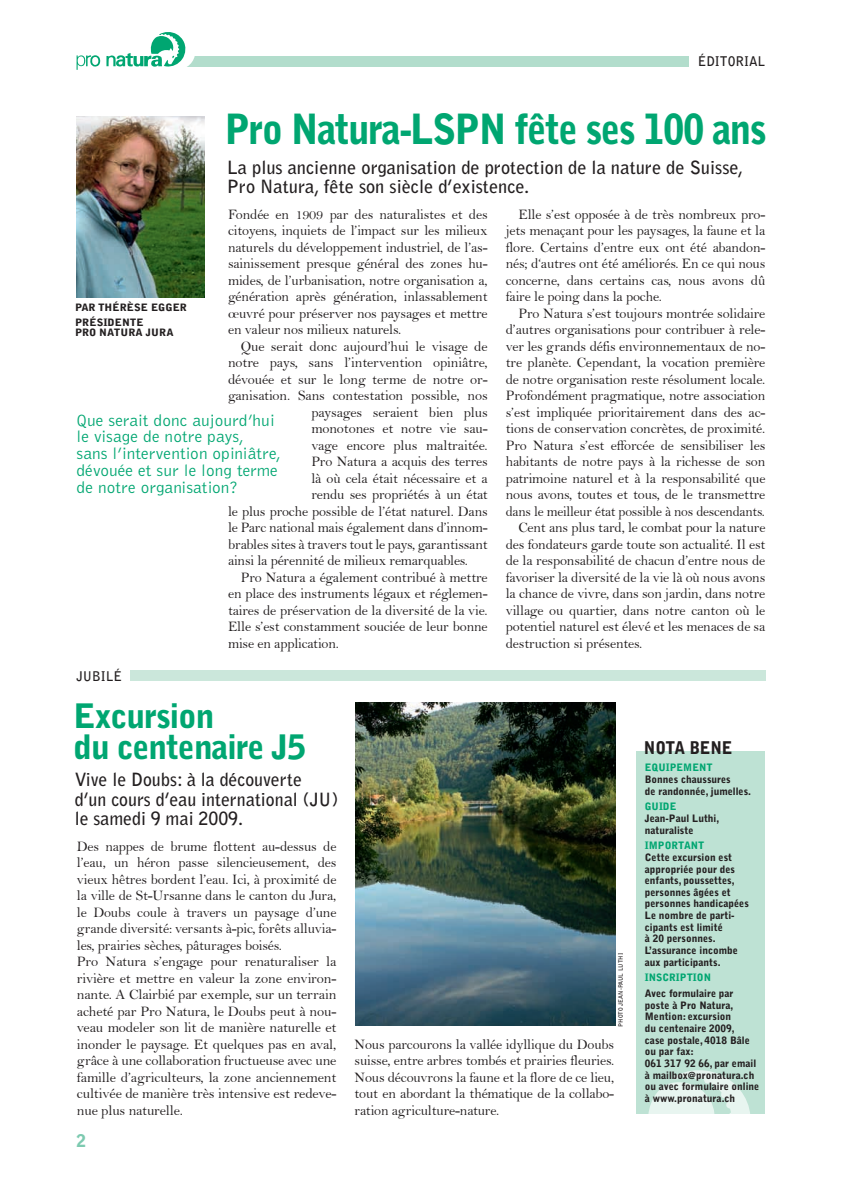
<style>
.page{position:relative;width:842px;height:1191px;background:#fff}
.page>*{position:absolute;margin:0;border:0;box-sizing:border-box;transform-origin:0 0}
.t1{font:900 41.4px "Bell Gothic";letter-spacing:-.04em;color:#00a671;scale:.93 1}
.t2{font:900 33.6px/30.8px "Bell Gothic";letter-spacing:-.03em;color:#00a671}
.t3{font:700 18.15px/19.5px "Bell Gothic";color:#231f20}
.t4{font:900 17.4px "Bell Gothic";color:#231f20;scale:.92 1}
.t5{font:900 17.4px "Bell Gothic";color:#7dcab0}
.t6{font:300 16.8px/16.8px "Bell Gothic";letter-spacing:.005em;color:#00a671}
.t7{font:14.55px/16.5px "Bell";letter-spacing:-.01em;color:#231f20;text-align:justify}
.t8{font:14.55px "Bell";letter-spacing:-.01em;color:#231f20;scale:.95 1}
.t9{font:700 13.35px "Bell Gothic";color:#231f20;scale:.96 1}
.t10{font:900 10.2px/11.7px "Bell Gothic";color:#231f20}
.t11{font:900 10.2px/14.7px "Bell Gothic";color:#231f20;scale:1.07 1}
.t12{font:900 10.2px "Bell Gothic";color:#00a671}
.t13{font:700 6px "Bell Gothic";color:#231f20}
</style>
<div class="page">
<div style="left:178px;top:56px;width:510px;height:10px;background:#b2ddcc"></div>
<div style="left:159px;top:34px;width:36px;height:36px;background:#fff;border-radius:50%"></div>
<svg style="left:77px;top:32px;width:109px;height:38px"></svg>
<div style="left:636px;top:751px;width:129px;height:362px;background:#bee2d4"></div>
<svg style="left:648px;top:1070px;width:102px;height:43px"></svg>
<div style="left:130px;top:670px;width:635px;height:11px;background:#cbe7db"></div>
<img style="left:77px;top:116px;width:128px;height:181px">
<img style="left:355px;top:702px;width:261px;height:323px">
<p class="t9" style="left:698px;top:54px;width:72px">éditorial</p>
<h1 class="t1" style="left:224px;top:105px;width:585px">Pro Natura-LSPN fête ses 100 ans</h1>
<p class="t3" style="left:227px;top:157px;width:518px">La plus ancienne organisation de protection de la nature de Suisse,<br>Pro Natura, fête son siècle d’existence.</p>
<p class="t7" style="left:228px;top:206px;width:261px">Fondée en 1909 par des naturalistes et des citoyens, inquiets de l’impact sur les milieux naturels du développement industriel, de l’as&shy;sainissement presque général des zones hu&shy;mides, de l’urbanisation, notre organisation a, génération après génération, inlassablement œuvré pour préserver nos paysages et mettre en valeur nos milieux naturels.</p>
<p class="t7" style="left:241px;top:338px;width:248px">Que serait donc aujourd’hui le visage de</p>
<p class="t7" style="left:228px;top:354px;width:261px">notre pays, sans l’intervention opiniâtre,</p>
<p class="t7" style="left:228px;top:371px;width:261px">dévouée et sur le long terme de notre or-</p>
<p class="t7" style="left:228px;top:387px;width:261px">ganisation. Sans contestation possible, nos</p>
<p class="t7" style="left:311px;top:404px;width:178px">paysages seraient bien plus</p>
<p class="t7" style="left:311px;top:420px;width:178px">monotones et notre vie sau-</p>
<p class="t7" style="left:311px;top:437px;width:178px">vage encore plus maltraitée.</p>
<p class="t7" style="left:311px;top:453px;width:178px">Pro Natura a acquis des terres</p>
<p class="t7" style="left:311px;top:470px;width:178px">là où cela était nécessaire et a</p>
<p class="t7" style="left:311px;top:486px;width:178px">rendu ses propriétés à un état</p>
<p class="t7" style="left:228px;top:503px;width:261px">le plus proche possible de l’état naturel. Dans</p>
<p class="t7" style="left:228px;top:519px;width:261px">le Parc national mais également dans d’innom-</p>
<p class="t7" style="left:228px;top:536px;width:261px">brables sites à travers tout le pays, garantissant</p>
<p class="t7" style="left:228px;top:552px;width:241px">ainsi la pérennité de milieux remarquables.</p>
<p class="t7" style="left:241px;top:569px;width:248px">Pro Natura a également contribué à mettre</p>
<p class="t7" style="left:228px;top:585px;width:261px">en place des instruments légaux et réglemen-</p>
<p class="t7" style="left:228px;top:602px;width:261px">taires de préservation de la diversité de la vie.</p>
<p class="t7" style="left:228px;top:618px;width:261px">Elle s’est constamment souciée de leur bonne</p>
<p class="t7" style="left:228px;top:635px;width:112px">mise en application.</p>
<p class="t11" style="left:75px;top:300px;width:104px;text-indent:23px">Thérèse Egger<br>Présidente</p>
<p class="t11" style="left:75px;top:325px;width:86px">Pro Natura Jura</p>
<p class="t11" style="left:75px;top:300px;width:7px">par</p>
<p class="t6" style="left:77px;top:412px;width:206px">Que serait donc aujourd’hui le visage de notre pays,<br>sans l’intervention opiniâtre, dévouée et sur le long terme de notre organisation?</p>
<p class="t9" style="left:77px;top:668px;width:49px">Jubilé</p>
<h2 class="t2" style="left:74px;top:701px;width:234px">Excursion<br>du centenaire J5</h2>
<p class="t7" style="left:506px;top:206px;width:261px;text-indent:13px">Elle s’est opposée à de très nombreux pro&shy;jets menaçant pour les paysages, la faune et la flore. Certains d’entre eux ont été abandon&shy;nés; d‘autres ont été améliorés. En ce qui nous concerne, dans certains cas, nous avons dû faire le poing dans la poche.</p>
<p class="t7" style="left:518px;top:305px;width:248px">Pro Natura s’est toujours montrée solidaire</p>
<p class="t7" style="left:506px;top:321px;width:261px">d’autres organisations pour contribuer à rele-</p>
<p class="t7" style="left:506px;top:338px;width:261px">ver les grands défis environnementaux de no-</p>
<p class="t7" style="left:506px;top:354px;width:261px">tre planète. Cependant, la vocation première</p>
<p class="t7" style="left:506px;top:371px;width:261px">de notre organisation reste résolument locale.</p>
<p class="t7" style="left:506px;top:387px;width:261px">Profondément pragmatique, notre association</p>
<p class="t7" style="left:506px;top:404px;width:261px">s’est impliquée prioritairement dans des ac-</p>
<p class="t7" style="left:506px;top:420px;width:261px">tions de conservation concrètes, de proximité.</p>
<p class="t7" style="left:506px;top:437px;width:261px">Pro Natura s’est efforcée de sensibiliser les</p>
<p class="t7" style="left:506px;top:453px;width:261px">habitants de notre pays à la richesse de son</p>
<p class="t7" style="left:506px;top:470px;width:261px">patrimoine naturel et à la responsabilité que</p>
<p class="t7" style="left:506px;top:486px;width:261px">nous avons, toutes et tous, de le transmettre</p>
<p class="t8" style="left:506px;top:502px;width:274px">dans le meilleur état possible à nos descendants.</p>
<p class="t7" style="left:518px;top:519px;width:248px">Cent ans plus tard, le combat pour la nature</p>
<p class="t7" style="left:506px;top:536px;width:261px">des fondateurs garde toute son actualité. Il est</p>
<p class="t7" style="left:506px;top:552px;width:261px">de la responsabilité de chacun d’entre nous de</p>
<p class="t7" style="left:506px;top:569px;width:261px">favoriser la diversité de la vie là où nous avons</p>
<p class="t7" style="left:506px;top:585px;width:261px">la chance de vivre, dans son jardin, dans notre</p>
<p class="t7" style="left:506px;top:602px;width:261px">village ou quartier, dans notre canton où le</p>
<p class="t7" style="left:506px;top:618px;width:261px">potentiel naturel est élevé et les menaces de sa</p>
<p class="t7" style="left:506px;top:635px;width:138px">destruction si présentes.</p>
<p class="t4" style="left:644px;top:737px;width:24px">Nota</p>
<p class="t4" style="left:689px;top:737px;width:48px">bene</p>
<p class="t3" style="left:75px;top:770px;width:265px">Vive le Doubs: à la découverte<br>d’un cours d’eau international (JU ) le samedi 9 mai 2009.</p>
<p class="t7" style="left:77px;top:837px;width:261px;text-align:left">Des nappes de brume flottent au-dessus de l’eau, un héron passe silencieusement, des vieux hêtres bordent l’eau. Ici, à proximité de la ville de St-Ursanne dans le canton du Jura, le Doubs coule à travers un paysage d’une grande diversité: versants à-pic, forêts alluvia&shy;les, prairies sèches, pâturages boisés.<br>Pro Natura s’engage pour renaturaliser la rivière et mettre en valeur la zone environ&shy;nante. A Clairbié par exemple, sur un terrain acheté par Pro Natura, le Doubs peut à nou&shy;veau modeler son lit de manière naturelle et inonder le paysage. Et quelques pas en aval, grâce à une collaboration fructueuse avec une famille d’agriculteurs, la zone anciennement cultivée de manière très intensive est redeve&shy;nue plus naturelle.</p>
<p class="t5" style="left:77px;top:1130px;width:11px">2</p>
<p class="t13" style="left:617px;top:1026px;width:75px;rotate:-90deg">Photo jean-paul luthi</p>
<p class="t7" style="left:354px;top:1035px;width:261px">Nous parcourons la vallée idyllique du Doubs suisse, entre arbres tombés et prairies fleuries.<br>Nous découvrons la faune et la flore de ce lieu, tout en abordant la thématique de la collabo&shy;ration agriculture-nature.</p>
<p class="t12" style="left:645px;top:761px;width:62px">Equipem ent</p>
<p class="t10" style="left:645px;top:773px;width:108px">Bonnes chaussures<br>de randonnée, jumelles.</p>
<p class="t12" style="left:645px;top:800px;width:33px">Guide</p>
<p class="t10" style="left:645px;top:812px;width:76px">Jean-Paul Luthi, naturaliste</p>
<p class="t12" style="left:645px;top:839px;width:12px">Important</p>
<p class="t10" style="left:645px;top:851px;width:105px">Cette excursion est appropriée pour des enfants, poussettes, personnes âgées et personnes handicapées<br>Le nombre de parti&shy;cipants est limité<br>à 20 personnes.<br>L’assurance incombe aux participants.</p>
<p class="t12" style="left:645px;top:971px;width:11px">Inscription</p>
<p class="t10" style="left:645px;top:987px;width:116px">Avec formulaire par poste à Pro Natura,<br>Mention: excursion<br>du centenaire 2009,<br>case postale, 4018 Bâle ou par fax:<br>061 317 92 66, par email à mailbox@pronatura.ch ou avec formulaire online à www.pronatura.ch</p>
</div>
